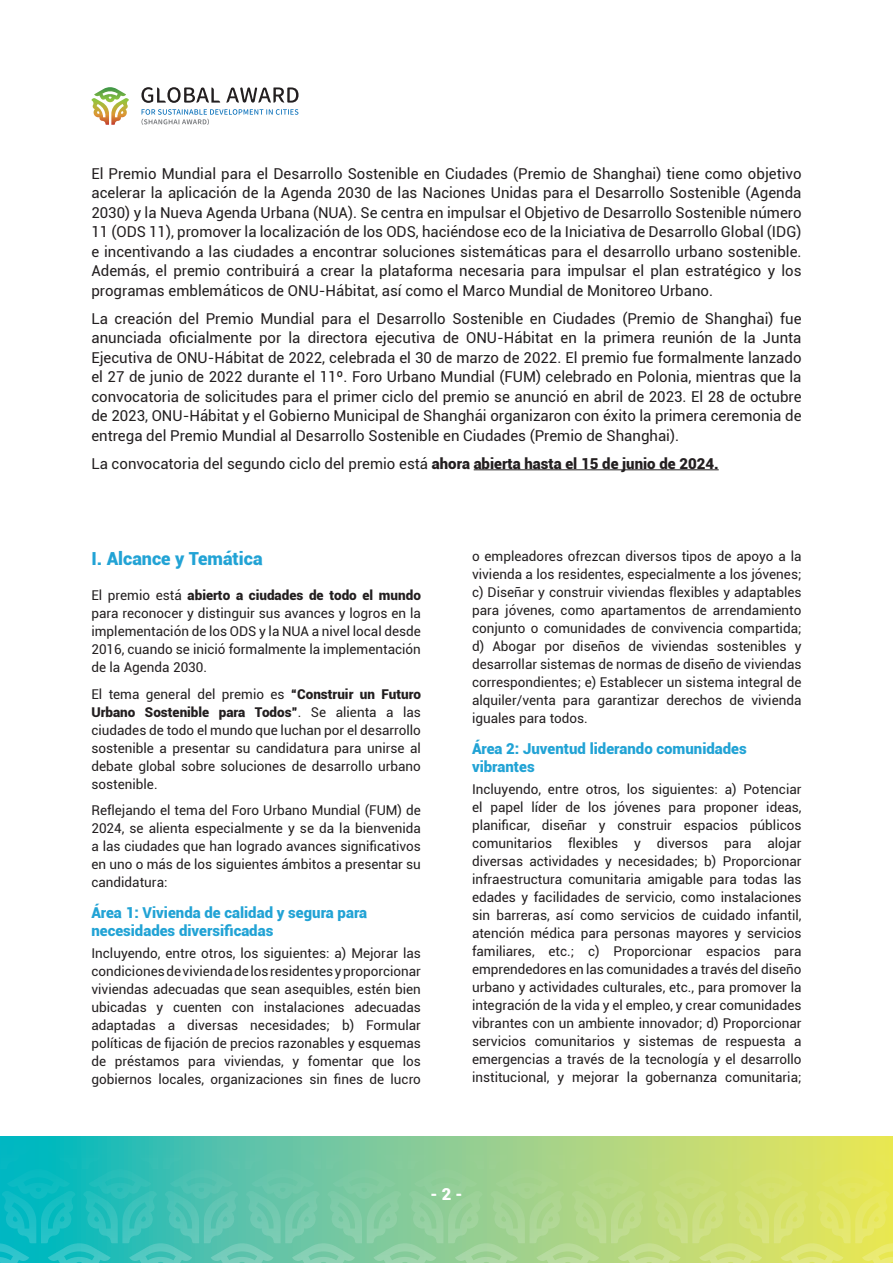
<style>
.page{position:relative;width:893px;height:1263px;background:#fff}
.page>*{position:absolute;margin:0;border:0;box-sizing:border-box;transform-origin:0 0}
.蓝色小标题{font:900 18px "Roboto";color:#22a3d5}
.t1{font:900 16.5px "Roboto";color:#fff}
.Body_Text{font:15px/19.5px "Roboto";color:#231f20;text-align:justify}
._2级小标题{font:900 15px/18px "Roboto";color:#22a3d5}
.正文段落{font:13.5px/18px "Roboto";color:#231f20;text-align:justify}
.s1{font-weight:900}
</style>
<div class="page">
<svg style="left:0;top:1137px;width:893px;height:126px;background:#88cf95"></svg>
<svg style="left:141px;top:87px;width:79px;height:16px"></svg>
<svg style="left:226px;top:87px;width:73px;height:16px"></svg>
<svg style="left:141px;top:109px;width:157px;height:16px"></svg>
<svg style="left:91px;top:87px;width:38px;height:38px"></svg>
<hr style="left:474px;top:469px;width:245px;height:1px;background:#231f20">
<p class="Body_Text" style="left:91px;top:163px;width:712px">El Premio Mundial para el Desarrollo Sostenible en Ciudades (Premio de Shanghai) tiene como objetivo acelerar la aplicación de la Agenda 2030 de las Naciones Unidas para el Desarrollo Sostenible (Agenda 2030) y la Nueva Agenda Urbana (NUA). Se centra en impulsar el Objetivo de Desarrollo Sostenible número 11 (ODS 11), promover la localización de los ODS, haciéndose eco de la Iniciativa de Desarrollo Global (IDG) e incentivando a las ciudades a encontrar soluciones sistemáticas para el desarrollo urbano sostenible.<br>Además, el premio contribuirá a crear la plataforma necesaria para impulsar el plan estratégico y los programas emblemáticos de ONU-Hábitat, así como el Marco Mundial de Monitoreo Urbano.</p>
<p class="Body_Text" style="left:91px;top:308px;width:712px">La creación del Premio Mundial para el Desarrollo Sostenible en Ciudades (Premio de Shanghai) fue anunciada oficialmente por la directora ejecutiva de ONU-Hábitat en la primera reunión de la Junta Ejecutiva de ONU-Hábitat de 2022, celebrada el 30 de marzo de 2022. El premio fue formalmente lanzado el 27 de junio de 2022 durante el 11º. Foro Urbano Mundial (FUM) celebrado en Polonia, mientras que la convocatoria de solicitudes para el primer ciclo del premio se anunció en abril de 2023. El 28 de octubre de 2023, ONU-Hábitat y el Gobierno Municipal de Shanghái organizaron con éxito la primera ceremonia de entrega del Premio Mundial al Desarrollo Sostenible en Ciudades (Premio de Shanghai).</p>
<p class="Body_Text" style="left:91px;top:453px;width:629px">La convocatoria del segundo ciclo del premio está <span class="s1">ahora abierta hasta el 15 de junio de 2024.</span></p>
<p class="蓝色小标题" style="left:91px;top:546px;width:173px">I. Alcance y Temática</p>
<p class="正文段落" style="left:91px;top:586px;width:331px">El premio está <span class="s1">abierto a ciudades de todo el mundo </span>para reconocer y distinguir sus avances y logros en la implementación de los ODS y la NUA a nivel local desde 2016, cuando se inició formalmente la implementación de la Agenda 2030.</p>
<p class="正文段落" style="left:91px;top:684px;width:331px">El tema general del premio es <span class="s1">“Construir un Futuro Urbano Sostenible para Todos”</span>. Se alienta a las ciudades de todo el mundo que luchan por el desarrollo sostenible a presentar su candidatura para unirse al debate global sobre soluciones de desarrollo urbano sostenible.</p>
<p class="正文段落" style="left:91px;top:801px;width:331px">Reflejando el tema del Foro Urbano Mundial (FUM) de 2024, se alienta especialmente y se da la bienvenida a las ciudades que han logrado avances significativos en uno o más de los siguientes ámbitos a presentar su candidatura:</p>
<p class="_2级小标题" style="left:91px;top:903px;width:277px">Área 1: Vivienda de calidad y segura para necesidades diversificadas</p>
<p class="正文段落" style="left:91px;top:944px;width:331px">Incluyendo, entre otros, los siguientes: a) Mejorar las condiciones de vivienda de los residentes y proporcionar viviendas adecuadas que sean asequibles, estén bien ubicadas y cuenten con instalaciones adecuadas adaptadas a diversas necesidades; b) Formular políticas de fijación de precios razonables y esquemas de préstamos para viviendas, y fomentar que los gobiernos locales, organizaciones sin fines de lucro</p>
<p class="正文段落" style="left:472px;top:547px;width:331px">o empleadores ofrezcan diversos tipos de apoyo a la vivienda a los residentes, especialmente a los jóvenes; c) Diseñar y construir viviendas flexibles y adaptables para jóvenes, como apartamentos de arrendamiento conjunto o comunidades de convivencia compartida; d) Abogar por diseños de viviendas sostenibles y desarrollar sistemas de normas de diseño de viviendas correspondientes; e) Establecer un sistema integral de alquiler/venta para garantizar derechos de vivienda iguales para todos.</p>
<p class="_2级小标题" style="left:472px;top:739px;width:276px">Área 2: Juventud liderando comunidades vibrantes</p>
<p class="正文段落" style="left:472px;top:780px;width:331px">Incluyendo, entre otros, los siguientes: a) Potenciar el papel líder de los jóvenes para proponer ideas, planificar, diseñar y construir espacios públicos comunitarios flexibles y diversos para alojar diversas actividades y necesidades; b) Proporcionar infraestructura comunitaria amigable para todas las edades y facilidades de servicio, como instalaciones sin barreras, así como servicios de cuidado infantil, atención médica para personas mayores y servicios familiares, etc.; c) Proporcionar espacios para emprendedores en las comunidades a través del diseño urbano y actividades culturales, etc., para promover la integración de la vida y el empleo, y crear comunidades vibrantes con un ambiente innovador; d) Proporcionar servicios comunitarios y sistemas de respuesta a emergencias a través de la tecnología y el desarrollo institucional, y mejorar la gobernanza comunitaria;</p>
<p class="t1" style="left:431px;top:1182px;width:33px">- 2 -</p>
</div>
